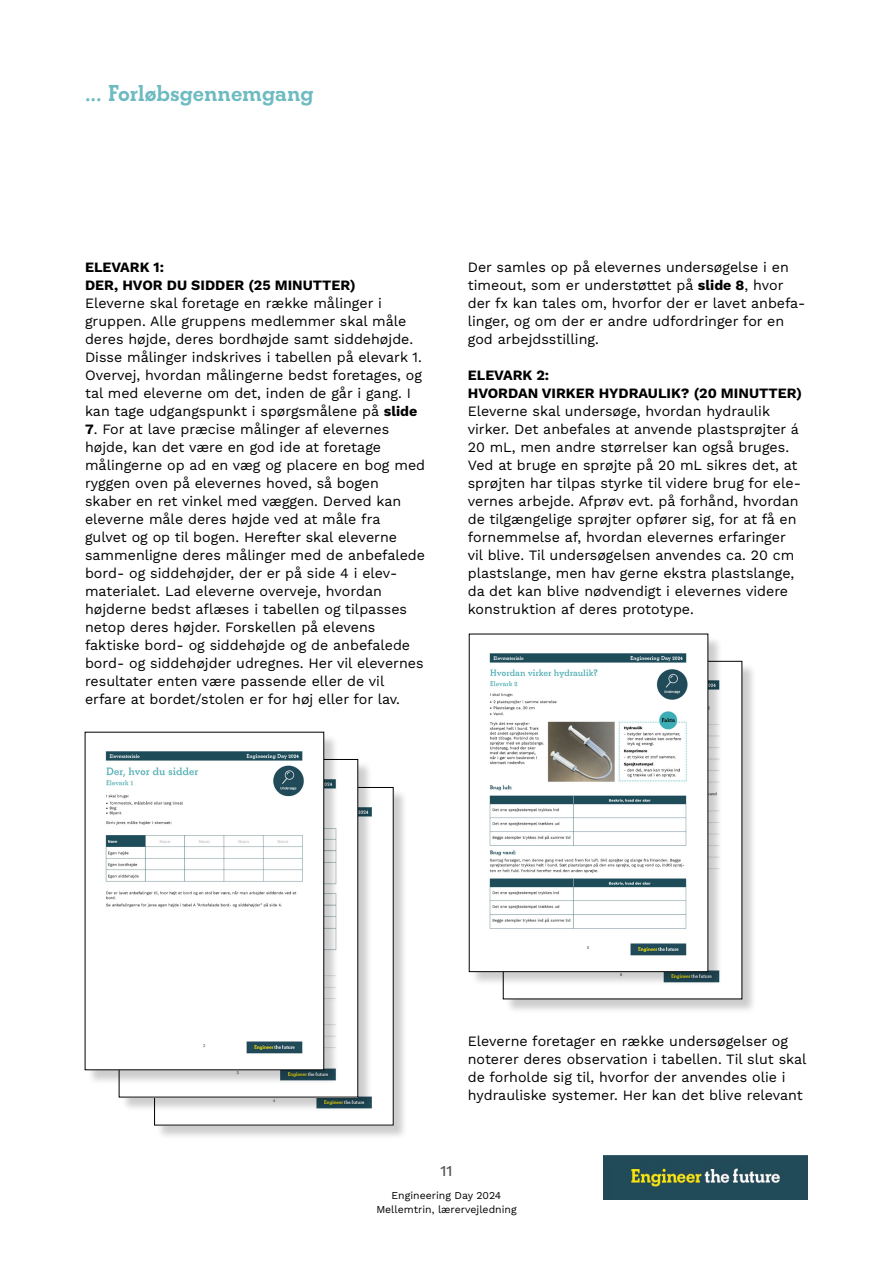
<style>
.page{position:relative;width:893px;height:1263px;background:#fff}
.page>*{position:absolute;margin:0;border:0;box-sizing:border-box;transform-origin:0 0}
.t1{font:700 24px "Beton EF";color:#6dbbc1}
.t2{font:500 15px "Work Sans";color:#58595b}
.t3{font:14.25px/18px "Work Sans";color:#000}
.t4{font:700 14.25px/18px "Work Sans";color:#000}
.t5{font:10.5px/13.5px "Work Sans";color:#000;text-align:center}
.s1{font-weight:700}
</style>
<div class="page">
<img style="left:603px;top:1156px;width:205px;height:43px">
<div style="left:156px;top:789px;width:252px;height:351px;background:#000;opacity:.2"></div>
<img style="left:156px;top:789px;width:235px;height:334px">
<div style="left:120px;top:761px;width:253px;height:351px;background:#000;opacity:.2"></div>
<img style="left:121px;top:761px;width:235px;height:334px">
<div style="left:86px;top:734px;width:253px;height:351px;background:#000;opacity:.2"></div>
<img style="left:87px;top:734px;width:235px;height:334px">
<div style="left:505px;top:663px;width:252px;height:351px;background:#000;opacity:.2"></div>
<img style="left:505px;top:663px;width:235px;height:334px">
<div style="left:470px;top:636px;width:253px;height:351px;background:#000;opacity:.2"></div>
<img style="left:471px;top:636px;width:235px;height:334px">
<h1 class="t1" style="left:85px;top:79px;width:230px">... Forløbsgennemgang</h1>
<p class="t4" style="left:85px;top:258px;width:272px">ELEVARK 1:<br>DER, HVOR DU SIDDER (25 MINUTTER)</p>
<p class="t3" style="left:85px;top:294px;width:339px">Eleverne skal foretage en række målinger i gruppen. Alle gruppens medlemmer skal måle deres højde, deres bordhøjde samt siddehøjde.<br>Disse målinger indskrives i tabellen på elevark 1.<br>Overvej, hvordan målingerne bedst foretages, og tal med eleverne om det, inden de går i gang. I kan tage udgangspunkt i spørgsmålene på <span class="s1">slide</span></p>
<p class="t3" style="left:85px;top:420px;width:342px"><span class="s1">7</span>. For at lave præcise målinger af elevernes højde, kan det være en god ide at foretage målingerne op ad en væg og placere en bog med ryggen oven på elevernes hoved, så bogen skaber en ret vinkel med væggen. Derved kan eleverne måle deres højde ved at måle fra gulvet og op til bogen. Herefter skal eleverne sammenligne deres målinger med de anbefalede bord- og siddehøjder, der er på side 4 i elev&shy;materialet. Lad eleverne overveje, hvordan højderne bedst aflæses i tabellen og tilpasses netop deres højder. Forskellen på elevens faktiske bord- og siddehøjde og de anbefalede bord- og siddehøjder udregnes. Her vil elevernes resultater enten være passende eller de vil erfare at bordet/stolen er for høj eller for lav.</p>
<p class="t3" style="left:468px;top:258px;width:339px">Der samles op på elevernes undersøgelse i en timeout, som er understøttet på <span class="s1">slide 8</span>, hvor der fx kan tales om, hvorfor der er lavet anbefa&shy;linger, og om der er andre udfordringer for en god arbejdsstilling.</p>
<p class="t4" style="left:468px;top:366px;width:336px">ELEVARK 2:<br>HVORDAN VIRKER HYDRAULIK? (20 MINUTTER)</p>
<p class="t3" style="left:468px;top:402px;width:335px">Eleverne skal undersøge, hvordan hydraulik virker. Det anbefales at anvende plastsprøjter á 20 mL, men andre størrelser kan også bruges.<br>Ved at bruge en sprøjte på 20 mL sikres det, at sprøjten har tilpas styrke til videre brug for ele&shy;vernes arbejde. Afprøv evt. på forhånd, hvordan de tilgængelige sprøjter opfører sig, for at få en fornemmelse af, hvordan elevernes erfaringer vil blive. Til undersøgelsen anvendes ca. 20 cm plastslange, men hav gerne ekstra plastslange, da det kan blive nødvendigt i elevernes videre konstruktion af deres prototype.</p>
<p class="t3" style="left:468px;top:1032px;width:340px">Eleverne foretager en række undersøgelser og noterer deres observation i tabellen. Til slut skal de forholde sig til, hvorfor der anvendes olie i hydrauliske systemer. Her kan det blive relevant</p>
<p class="t2" style="left:440px;top:1159px;width:14px">11</p>
<p class="t5" style="left:376px;top:1188px;width:142px">Engineering Day 2024<br>Mellemtrin, lærervejledning</p>
</div>
